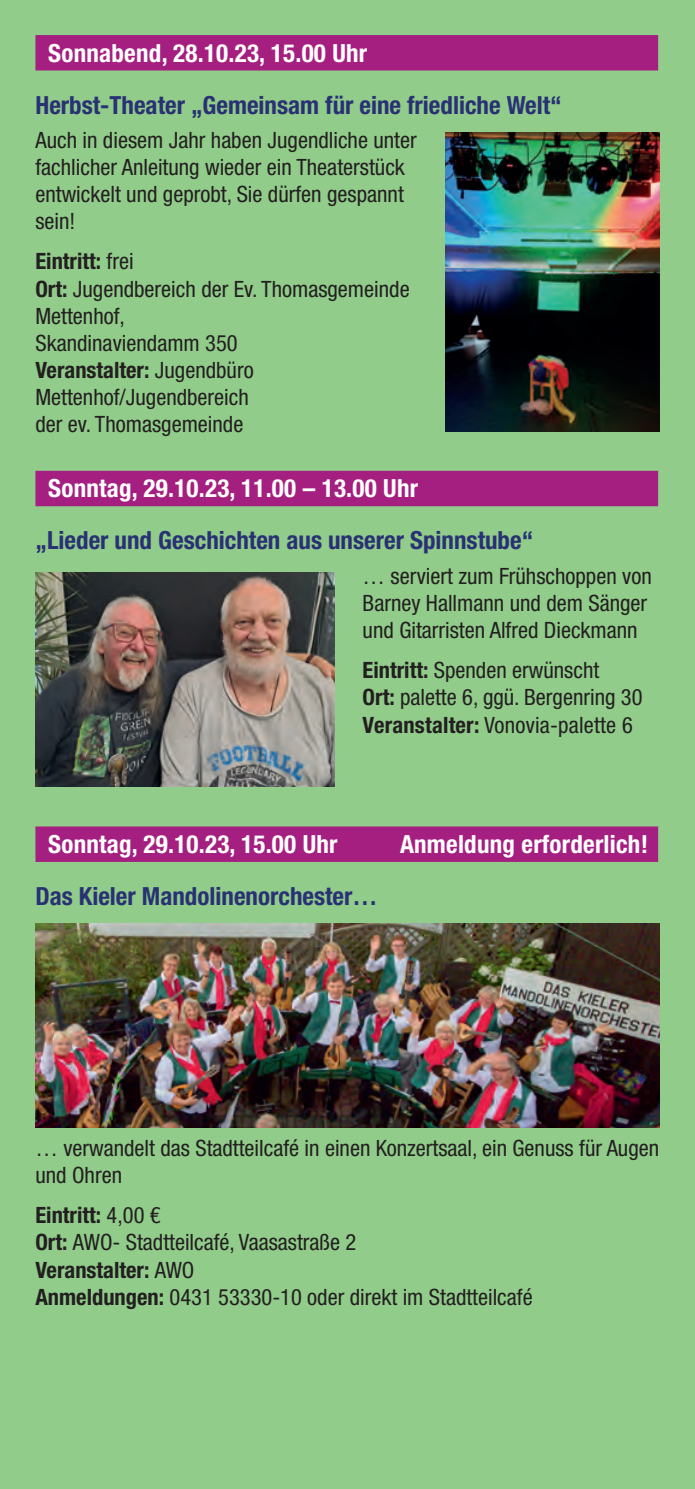
<style>
.page{position:relative;width:695px;height:1489px;background:#fff}
.page>*{position:absolute;margin:0;border:0;box-sizing:border-box;transform-origin:0 0}
.Titel{font:700 condensed 25px "Helvetica Neue LT Pro";color:#293174}
.Überschrift_Balken{font:700 condensed 25px "Helvetica Neue LT Pro";letter-spacing:.01em;color:#fff}
.Fließtext{font:condensed 22.5px/27px "Helvetica Neue LT Pro";color:#231f20}
.Fließtext-2{font:700 condensed 22.5px "Helvetica Neue LT Pro";color:#231f20}
.Überschrift_Balken-2{font:condensed 22.5px "Helvetica Neue LT Pro";letter-spacing:.01em;color:#231f20}
.s1{font-weight:400}
.s2{font-weight:700}
</style>
<div class="page">
<div style="left:0;top:0;width:694px;height:1488px;background:#91cc8a"></div>
<div style="left:35px;top:35px;width:623px;height:35px;background:#a51f80"></div>
<div style="left:35px;top:471px;width:623px;height:35px;background:#a51f80"></div>
<div style="left:35px;top:826px;width:623px;height:35px;background:#a51f80"></div>
<img style="left:445px;top:133px;width:214px;height:298px">
<img style="left:35px;top:572px;width:299px;height:214px">
<img style="left:35px;top:923px;width:624px;height:204px">
<p class="Überschrift_Balken" style="left:48px;top:37px;width:320px">Sonnabend, 28.10.23, 15.00 Uhr</p>
<p class="Titel" style="left:35px;top:89px;width:528px">Herbst-Theater „Gemeinsam für eine friedliche Welt“</p>
<p class="Fließtext" style="left:35px;top:126px;width:383px">Auch in diesem Jahr haben Jugendliche unter fachlicher Anleitung wieder ein Theaterstück entwickelt und geprobt, Sie dürfen gespannt sein!</p>
<p class="Fließtext-2" style="left:35px;top:247px;width:100px">Eintritt: <span class="s1">frei</span></p>
<p class="Fließtext" style="left:35px;top:275px;width:375px"><span class="s2">Ort:</span> Jugendbereich der Ev. Thomasgemeinde<br>Mettenhof,<br>Skandinaviendamm 350</p>
<p class="Fließtext" style="left:35px;top:356px;width:220px"><span class="s2">Veranstalter:</span> Jugendbüro<br>Mettenhof/Jugendbereich der ev. Thomasgemeinde</p>
<p class="Überschrift_Balken" style="left:48px;top:473px;width:371px">Sonntag, 29.10.23, 11.00 – 13.00 Uhr</p>
<p class="Titel" style="left:35px;top:525px;width:499px">„Lieder und Geschichten aus unserer Spinnstube“</p>
<p class="Fließtext" style="left:362px;top:562px;width:290px">… serviert zum Frühschoppen von<br>Barney Hallmann und dem Sänger und Gitarristen Alfred Dieckmann</p>
<p class="Fließtext" style="left:362px;top:656px;width:238px"><span class="s2">Eintritt:</span> Spenden erwünscht</p>
<p class="Fließtext" style="left:362px;top:683px;width:281px"><span class="s2">Ort:</span> palette 6, ggü. Bergenring 30</p>
<p class="Überschrift_Balken-2" style="left:362px;top:712px;width:272px"><span class="s2">Veranstalter:</span> Vonovia-palette 6</p>
<p class="Überschrift_Balken" style="left:48px;top:828px;width:291px">Sonntag, 29.10.23, 15.00 Uhr</p>
<p class="Überschrift_Balken" style="left:400px;top:828px;width:249px">Anmeldung erforderlich!</p>
<p class="Titel" style="left:35px;top:880px;width:343px">Das Kieler Mandolinenorchester…</p>
<p class="Fließtext" style="left:35px;top:1133px;width:625px">… verwandelt das Stadtteilcafé in einen Konzertsaal, ein Genuss für Augen und Ohren</p>
<p class="Fließtext-2" style="left:35px;top:1200px;width:127px">Eintritt: <span class="s1">4,00 €</span></p>
<p class="Fließtext" style="left:35px;top:1228px;width:322px"><span class="s2">Ort:</span> AWO- Stadtteilcafé, Vaasastraße 2</p>
<p class="Fließtext-2" style="left:35px;top:1255px;width:160px">Veranstalter: <span class="s1">AWO</span></p>
<p class="Fließtext" style="left:35px;top:1283px;width:498px"><span class="s2">Anmeldungen:</span> 0431 53330-10 oder direkt im Stadtteilcafé</p>
</div>
